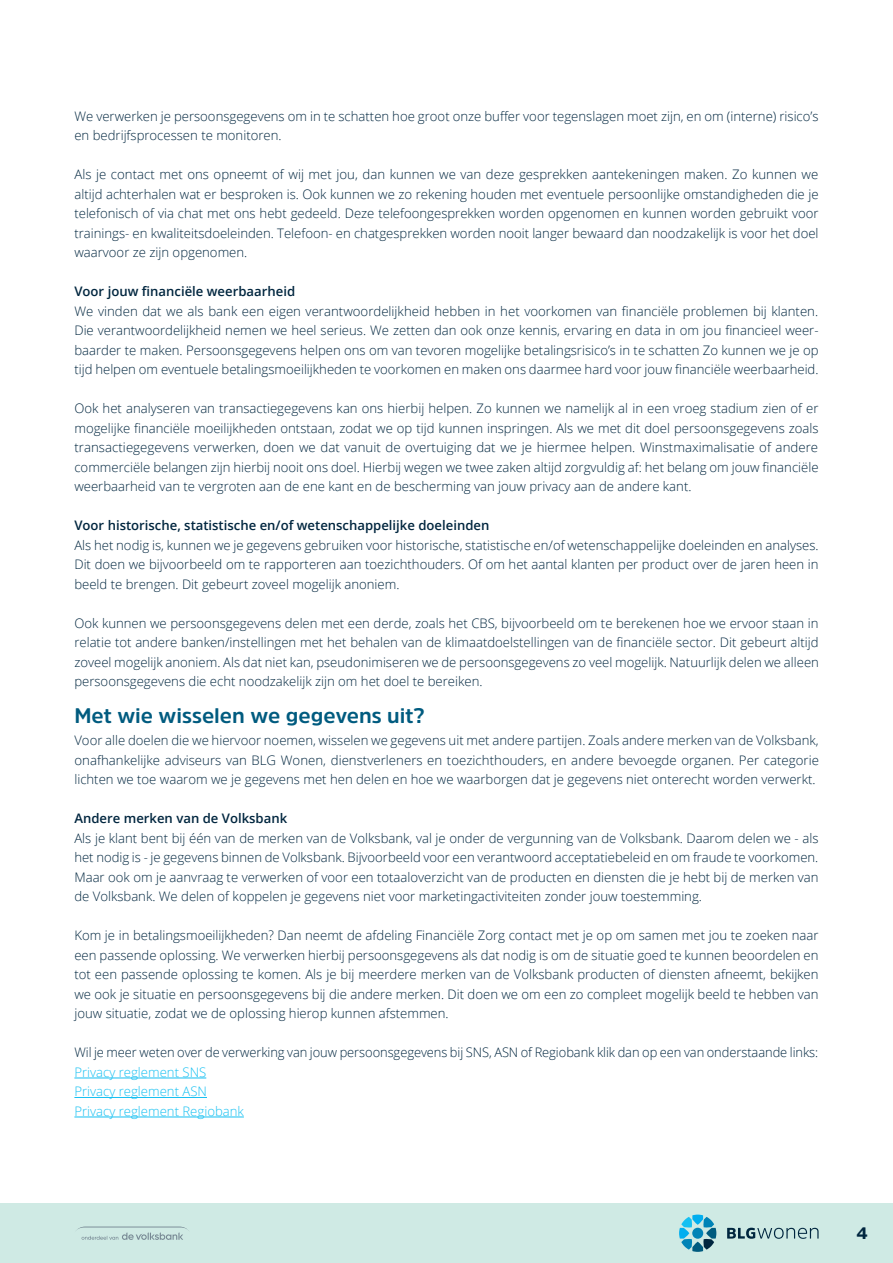
<style>
.page{position:relative;width:893px;height:1263px;background:#fff}
.page>*{position:absolute;margin:0;border:0;box-sizing:border-box;transform-origin:0 0}
.t1{font:700 21px "Amsi Pro";color:#005b7f}
.t2{font:900 16.5px "Amsi Pro";color:#00263f}
.t3{font:300 13.2px/19.5px "Open Sans";color:#00263f;text-align:justify}
.t4{font:600 13.2px "Open Sans";color:#00263f}
.t5{font:300 13.2px/19.5px "Open Sans";color:#15c0f2}
</style>
<div class="page">
<div style="left:0;top:1203px;width:893px;height:60px;background:#cfeae4"></div>
<svg style="left:77px;top:1226px;width:112px;height:14px"></svg>
<svg style="left:727px;top:1228px;width:92px;height:11px"></svg>
<svg style="left:679px;top:1214px;width:37px;height:38px"></svg>
<hr style="left:74px;top:1078px;width:132px;height:1px;background:#15c0f2">
<hr style="left:74px;top:1097px;width:133px;height:1px;background:#15c0f2">
<hr style="left:74px;top:1117px;width:170px;height:1px;background:#15c0f2">
<p class="t3" style="left:74px;top:106px;width:746px">We verwerken je persoonsgegevens om in te schatten hoe groot onze buffer voor tegenslagen moet zijn, en om (interne) risico’s en bedrijfsprocessen te monitoren.</p>
<p class="t3" style="left:74px;top:164px;width:746px">Als je contact met ons opneemt of wij met jou, dan kunnen we van deze gesprekken aantekeningen maken. Zo kunnen we altijd achterhalen wat er besproken is. Ook kunnen we zo rekening houden met eventuele persoonlijke omstandigheden die je telefonisch of via chat met ons hebt gedeeld. Deze telefoongesprekken worden opgenomen en kunnen worden gebruikt voor trainings- en kwaliteitsdoeleinden. Telefoon- en chatgesprekken worden nooit langer bewaard dan noodzakelijk is voor het doel waarvoor ze zijn opgenomen.</p>
<p class="t4" style="left:74px;top:282px;width:222px">Voor jouw financiële weerbaarheid</p>
<p class="t3" style="left:74px;top:301px;width:746px">We vinden dat we als bank een eigen verantwoordelijkheid hebben in het voorkomen van financiële problemen bij klanten.<br>Die verantwoordelijkheid nemen we heel serieus. We zetten dan ook onze kennis, ervaring en data in om jou financieel weer&shy;baarder te maken. Persoonsgegevens helpen ons om van tevoren mogelijke betalingsrisico’s in te schatten Zo kunnen we je op tijd helpen om eventuele betalingsmoeilijkheden te voorkomen en maken ons daarmee hard voor jouw financiële weerbaarheid.</p>
<p class="t3" style="left:74px;top:398px;width:746px">Ook het analyseren van transactiegegevens kan ons hierbij helpen. Zo kunnen we namelijk al in een vroeg stadium zien of er mogelijke financiële moeilijkheden ontstaan, zodat we op tijd kunnen inspringen. Als we met dit doel persoonsgegevens zoals transactiegegevens verwerken, doen we dat vanuit de overtuiging dat we je hiermee helpen. Winstmaximalisatie of andere commerciële belangen zijn hierbij nooit ons doel. Hierbij wegen we twee zaken altijd zorgvuldig af: het belang om jouw financiële weerbaarheid van te vergroten aan de ene kant en de bescherming van jouw privacy aan de andere kant.</p>
<p class="t4" style="left:74px;top:516px;width:417px">Voor historische, statistische en/of wetenschappelijke doeleinden</p>
<p class="t3" style="left:74px;top:535px;width:746px">Als het nodig is, kunnen we je gegevens gebruiken voor historische, statistische en/of wetenschappelijke doeleinden en analyses.<br>Dit doen we bijvoorbeeld om te rapporteren aan toezichthouders. Of om het aantal klanten per product over de jaren heen in beeld te brengen. Dit gebeurt zoveel mogelijk anoniem.</p>
<p class="t3" style="left:74px;top:613px;width:746px">Ook kunnen we persoonsgegevens delen met een derde, zoals het CBS, bijvoorbeeld om te berekenen hoe we ervoor staan in relatie tot andere banken/instellingen met het behalen van de klimaatdoelstellingen van de financiële sector. Dit gebeurt altijd zoveel mogelijk anoniem. Als dat niet kan, pseudonimiseren we de persoonsgegevens zo veel mogelijk. Natuurlijk delen we alleen persoonsgegevens die echt noodzakelijk zijn om het doel te bereiken.</p>
<h1 class="t1" style="left:74px;top:701px;width:352px">Met wie wisselen we gegevens uit?</h1>
<p class="t3" style="left:74px;top:730px;width:746px">Voor alle doelen die we hiervoor noemen, wisselen we gegevens uit met andere partijen. Zoals andere merken van de Volksbank, onafhankelijke adviseurs van BLG Wonen, dienstverleners en toezichthouders, en andere bevoegde organen. Per categorie lichten we toe waarom we je gegevens met hen delen en hoe we waarborgen dat je gegevens niet onterecht worden verwerkt.</p>
<p class="t4" style="left:74px;top:809px;width:214px">Andere merken van de Volksbank</p>
<p class="t3" style="left:74px;top:828px;width:746px">Als je klant bent bij één van de merken van de Volksbank, val je onder de vergunning van de Volksbank. Daarom delen we - als het nodig is - je gegevens binnen de Volksbank. Bijvoorbeeld voor een verantwoord acceptatiebeleid en om fraude te voorkomen.<br>Maar ook om je aanvraag te verwerken of voor een totaaloverzicht van de producten en diensten die je hebt bij de merken van de Volksbank. We delen of koppelen je gegevens niet voor marketingactiviteiten zonder jouw toestemming.</p>
<p class="t3" style="left:74px;top:925px;width:746px">Kom je in betalingsmoeilijkheden? Dan neemt de afdeling Financiële Zorg contact met je op om samen met jou te zoeken naar een passende oplossing. We verwerken hierbij persoonsgegevens als dat nodig is om de situatie goed te kunnen beoordelen en tot een passende oplossing te komen. Als je bij meerdere merken van de Volksbank producten of diensten afneemt, bekijken we ook je situatie en persoonsgegevens bij die andere merken. Dit doen we om een zo compleet mogelijk beeld te hebben van jouw situatie, zodat we de oplossing hierop kunnen afstemmen.</p>
<p class="t3" style="left:74px;top:1042px;width:745px">Wil je meer weten over de verwerking van jouw persoonsgegevens bij SNS, ASN of Regiobank klik dan op een van onderstaande links:</p>
<p class="t5" style="left:74px;top:1062px;width:171px">Privacy reglement SNS<br>Privacy reglement ASN<br>Privacy reglement Regiobank</p>
<p class="t2" style="left:856px;top:1222px;width:13px">4</p>
</div>
